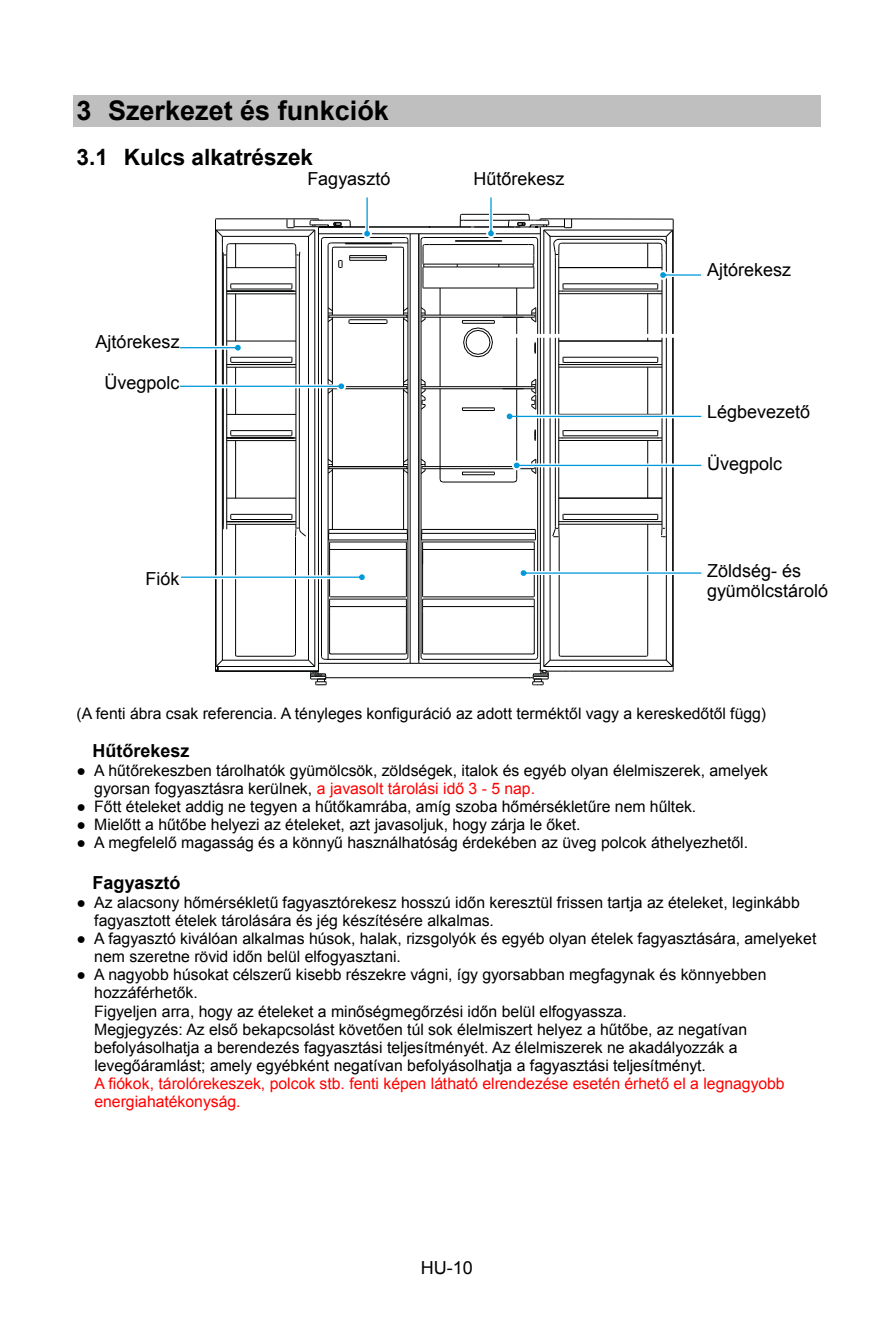
<style>
.page{position:relative;width:894px;height:1339px;background:#fff}
.page>*{position:absolute;margin:0;border:0;box-sizing:border-box;transform-origin:0 0}
.t1{font:700 27px "Arial";color:#000}
.t2{font:700 22.5px "Arial";color:#000}
.t3{font:18px/20.7px "Arial";color:#000}
.t4{font:700 18px "Arial";color:#000}
.t5{font:18px "Arial";color:#000}
.t6{font:15.75px/18.2px "Arial";color:#000}
.t7{font:15.75px/18.2px "Arial";color:#f00}
.s1{color:#f00}
</style>
<div class="page">
<div style="left:73px;top:95px;width:747px;height:31px;background:#bfbfbf"></div>
<svg style="left:180px;top:197px;width:522px;height:488px"></svg>
<h1 class="t1" style="left:77px;top:96px;width:314px">3 Szerkezet és funkciók</h1>
<h2 class="t2" style="left:77px;top:144px;width:238px">3.1 Kulcs alkatrészek</h2>
<p class="t3" style="left:95px;top:331px;width:86px">Ajtórekesz</p>
<p class="t3" style="left:104px;top:372px;width:76px">Üvegpolc</p>
<p class="t3" style="left:145px;top:568px;width:35px">Fiók</p>
<p class="t3" style="left:307px;top:168px;width:84px">Fagyasztó</p>
<p class="t3" style="left:473px;top:168px;width:92px">Hűtőrekesz</p>
<p class="t3" style="left:706px;top:259px;width:85px">Ajtórekesz</p>
<p class="t3" style="left:706px;top:402px;width:105px">Légbevezető</p>
<p class="t3" style="left:706px;top:454px;width:77px">Üvegpolc</p>
<p class="t3" style="left:706px;top:560px;width:122px">Zöldség- és gyümölcstároló</p>
<p class="t6" style="left:77px;top:704px;width:691px">(A fenti ábra csak referencia. A tényleges konfiguráció az adott terméktől vagy a kereskedőtől függ)</p>
<p class="t4" style="left:92px;top:741px;width:98px">Hűtőrekesz</p>
<p class="t6" style="left:94px;top:761px;width:675px;text-indent:-18px">● A hűtőrekeszben tárolhatók gyümölcsök, zöldségek, italok és egyéb olyan élelmiszerek, amelyek gyorsan fogyasztásra kerülnek, <span class="s1">a javasolt tárolási idő 3 - 5 nap.</span></p>
<p class="t6" style="left:77px;top:797px;width:621px">● Főtt ételeket addig ne tegyen a hűtőkamrába, amíg szoba hőmérsékletűre nem hűltek.</p>
<p class="t6" style="left:77px;top:815px;width:505px">● Mielőtt a hűtőbe helyezi az ételeket, azt javasoljuk, hogy zárja le őket.</p>
<p class="t6" style="left:77px;top:834px;width:672px">● A megfelelő magasság és a könnyű használhatóság érdekében az üveg polcok áthelyezhetől.</p>
<p class="t4" style="left:92px;top:873px;width:89px">Fagyasztó</p>
<p class="t6" style="left:94px;top:893px;width:706px;text-indent:-18px">● Az alacsony hőmérsékletű fagyasztórekesz hosszú időn keresztül frissen tartja az ételeket, leginkább fagyasztott ételek tárolására és jég készítésére alkalmas.</p>
<p class="t6" style="left:94px;top:929px;width:723px;text-indent:-18px">● A fagyasztó kiválóan alkalmas húsok, halak, rizsgolyók és egyéb olyan ételek fagyasztására, amelyeket nem szeretne rövid időn belül elfogyasztani.</p>
<p class="t6" style="left:94px;top:965px;width:673px;text-indent:-18px">● A nagyobb húsokat célszerű kisebb részekre vágni, így gyorsabban megfagynak és könnyebben hozzáférhetők.<br>Figyeljen arra, hogy az ételeket a minőségmegőrzési időn belül elfogyassza.<br>Megjegyzés: Az első bekapcsolást követően túl sok élelmiszert helyez a hűtőbe, az negatívan befolyásolhatja a berendezés fagyasztási teljesítményét. Az élelmiszerek ne akadályozzák a levegőáramlást; amely egyébként negatívan befolyásolhatja a fagyasztási teljesítményt.</p>
<p class="t7" style="left:94px;top:1074px;width:691px">A fiókok, tárolórekeszek, polcok stb. fenti képen látható elrendezése esetén érhető el a legnagyobb energiahatékonyság.</p>
<p class="t5" style="left:421px;top:1256px;width:54px">HU-10</p>
</div>
